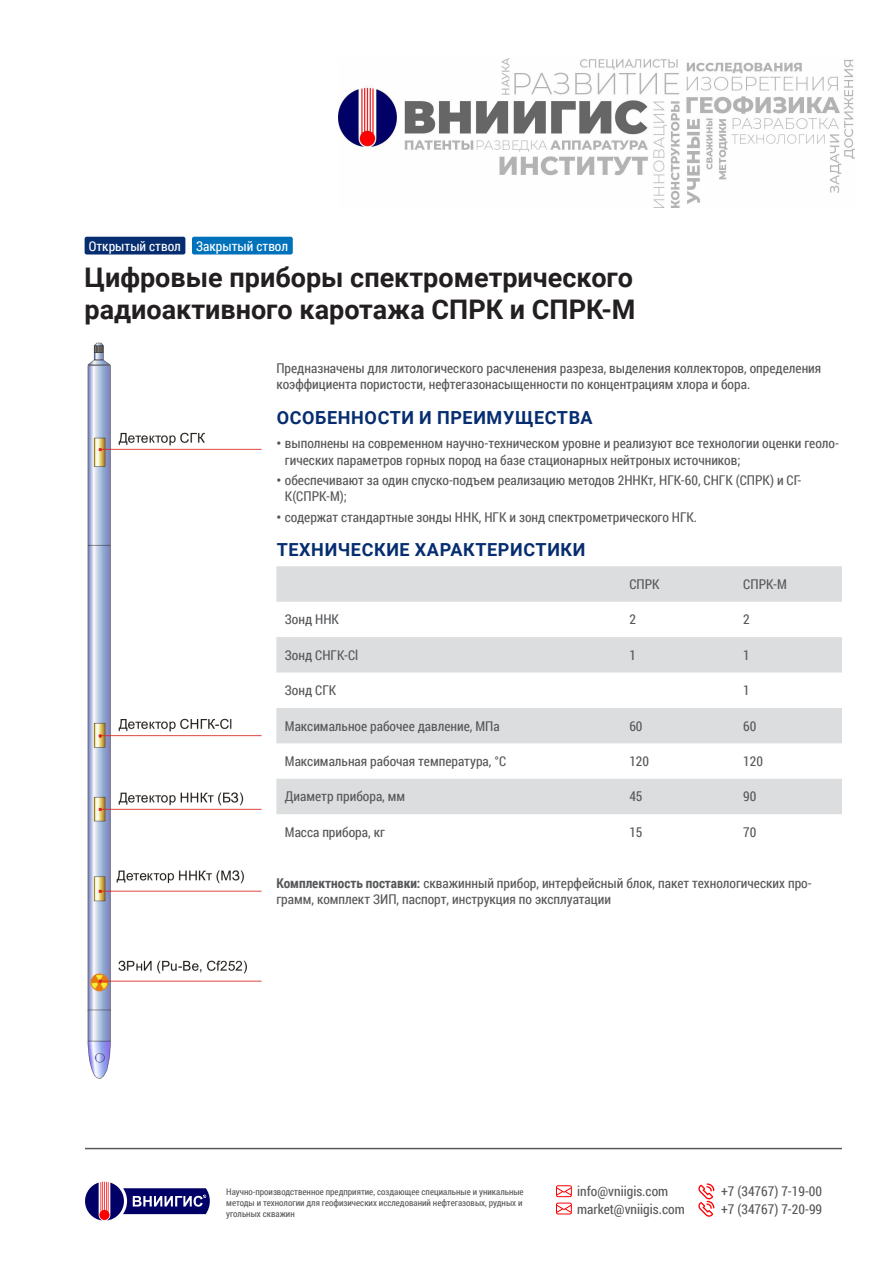
<style>
.page{position:relative;width:893px;height:1263px;background:#fff}
.page>*{position:absolute;margin:0;border:0;box-sizing:border-box;transform-origin:0 0}
.Заголовок{font:700 27px/32.4px "Roboto";color:#231f20}
.Подзаголовок_H3{font:700 18px "Roboto";letter-spacing:.035em;color:#052d6f}
.Paragraph{font:13.5px/16.2px "Roboto Condensed";color:#57585a}
.Открытый_ствол{font:13.5px "Roboto Condensed";color:#fff}
.Закрытый_ствол{font:13.5px "Roboto Condensed";color:#fff}
.t1{font:9px/10.8px "Roboto Condensed";color:#57585a}
.s1{font-family:"Roboto";font-weight:700}
.s2{font-weight:700}
</style>
<div class="page">
<hr style="left:85px;top:1148px;width:757px;height:1px;background:#57585a">
<svg style="left:85px;top:1182px;width:125px;height:38px"></svg>
<svg style="left:556px;top:1185px;width:16px;height:29px"></svg>
<svg style="left:698px;top:1183px;width:16px;height:34px"></svg>
<img style="left:338px;top:58px;width:517px;height:149px">
<img style="left:87px;top:342px;width:175px;height:737px">
<div style="left:85px;top:237px;width:100px;height:17px;background:#052d6f;border-radius:2px"></div>
<div style="left:192px;top:237px;width:101px;height:17px;background:#0072bc;border-radius:2px"></div>
<svg style="left:276px;top:566px;width:566px;height:248px;fill:#dcdddf"></svg>
<p class="Открытый_ствол" style="left:89px;top:238px;width:93px">Открытый ствол</p>
<p class="Закрытый_ствол" style="left:196px;top:238px;width:93px">Закрытый ствол</p>
<p class="Заголовок" style="left:85px;top:260px;width:552px">Цифровые приборы спектрометрического радиоактивного каротажа СПРК и СПРК-М</p>
<p class="Paragraph" style="left:276px;top:360px;width:546px">Предназначены для литологического расчленения разреза, выделения коллекторов, определения коэффициента пористости, нефтегазонасыщенности по концентрациям хлора и бора.</p>
<p class="Подзаголовок_H3" style="left:277px;top:405px;width:317px">ОСОБЕННОСТИ И ПРЕИМУЩЕСТВА</p>
<p class="Paragraph" style="left:285px;top:436px;width:556px;text-indent:-9px"><span class="s1">•</span> выполнены на современном научно-техническом уровне и реализуют все технологии оценки геоло&shy;гических параметров горных пород на базе стационарных нейтроных источников;</p>
<p class="Paragraph" style="left:285px;top:472px;width:518px;text-indent:-9px"><span class="s1">•</span> обеспечивают за один спуско-подъем реализацию методов 2ННКт, НГК-60, СНГК (СПРК) и СГ-<br>К(СПРК-М);</p>
<p class="Paragraph" style="left:276px;top:509px;width:422px"><span class="s1">•</span> содержат стандартные зонды ННК, НГК и зонд спектрометрического НГК.</p>
<p class="Подзаголовок_H3" style="left:277px;top:537px;width:310px">ТЕХНИЧЕСКИЕ ХАРАКТЕРИСТИКИ</p>
<p class="Paragraph" style="left:629px;top:576px;width:32px">СПРК</p>
<p class="Paragraph" style="left:743px;top:576px;width:45px">СПРК-М</p>
<p class="Paragraph" style="left:285px;top:611px;width:56px">Зонд ННК</p>
<p class="Paragraph" style="left:629px;top:611px;width:8px">2</p>
<p class="Paragraph" style="left:743px;top:611px;width:8px">2</p>
<p class="Paragraph" style="left:285px;top:647px;width:75px">Зонд СНГК-Cl</p>
<p class="Paragraph" style="left:629px;top:647px;width:8px">1</p>
<p class="Paragraph" style="left:743px;top:647px;width:8px">1</p>
<p class="Paragraph" style="left:285px;top:682px;width:53px">Зонд СГК</p>
<p class="Paragraph" style="left:743px;top:682px;width:8px">1</p>
<p class="Paragraph" style="left:285px;top:718px;width:216px">Максимальное рабочее давление, МПа</p>
<p class="Paragraph" style="left:629px;top:718px;width:15px">60</p>
<p class="Paragraph" style="left:743px;top:718px;width:15px">60</p>
<p class="Paragraph" style="left:285px;top:753px;width:223px">Максимальная рабочая температура, °С</p>
<p class="Paragraph" style="left:629px;top:753px;width:21px">120</p>
<p class="Paragraph" style="left:743px;top:753px;width:21px">120</p>
<p class="Paragraph" style="left:285px;top:788px;width:122px">Диаметр прибора, мм</p>
<p class="Paragraph" style="left:629px;top:788px;width:15px">45</p>
<p class="Paragraph" style="left:743px;top:788px;width:15px">90</p>
<p class="Paragraph" style="left:285px;top:824px;width:102px">Масса прибора, кг</p>
<p class="Paragraph" style="left:629px;top:824px;width:15px">15</p>
<p class="Paragraph" style="left:743px;top:824px;width:15px">70</p>
<p class="Paragraph" style="left:276px;top:875px;width:537px"><span class="s2">Комплектность поставки:</span> скважинный прибор, интерфейсный блок, пакет технологических про&shy;грамм, комплект ЗИП, паспорт, инструкция по эксплуатации</p>
<p class="t1" style="left:226px;top:1186px;width:299px">Научно-производственное предприятие, создающее специальные и уникальные методы и технологии для геофизических исследований нефтегазовых, рудных и угольных скважин</p>
<p class="Paragraph" style="left:577px;top:1183px;width:109px;line-height:17.4px">info@vniigis.com market@vniigis.com</p>
<p class="Paragraph" style="left:721px;top:1183px;width:102px;line-height:17.4px">+7 (34767) 7-19-00 +7 (34767) 7-20-99</p>
</div>
